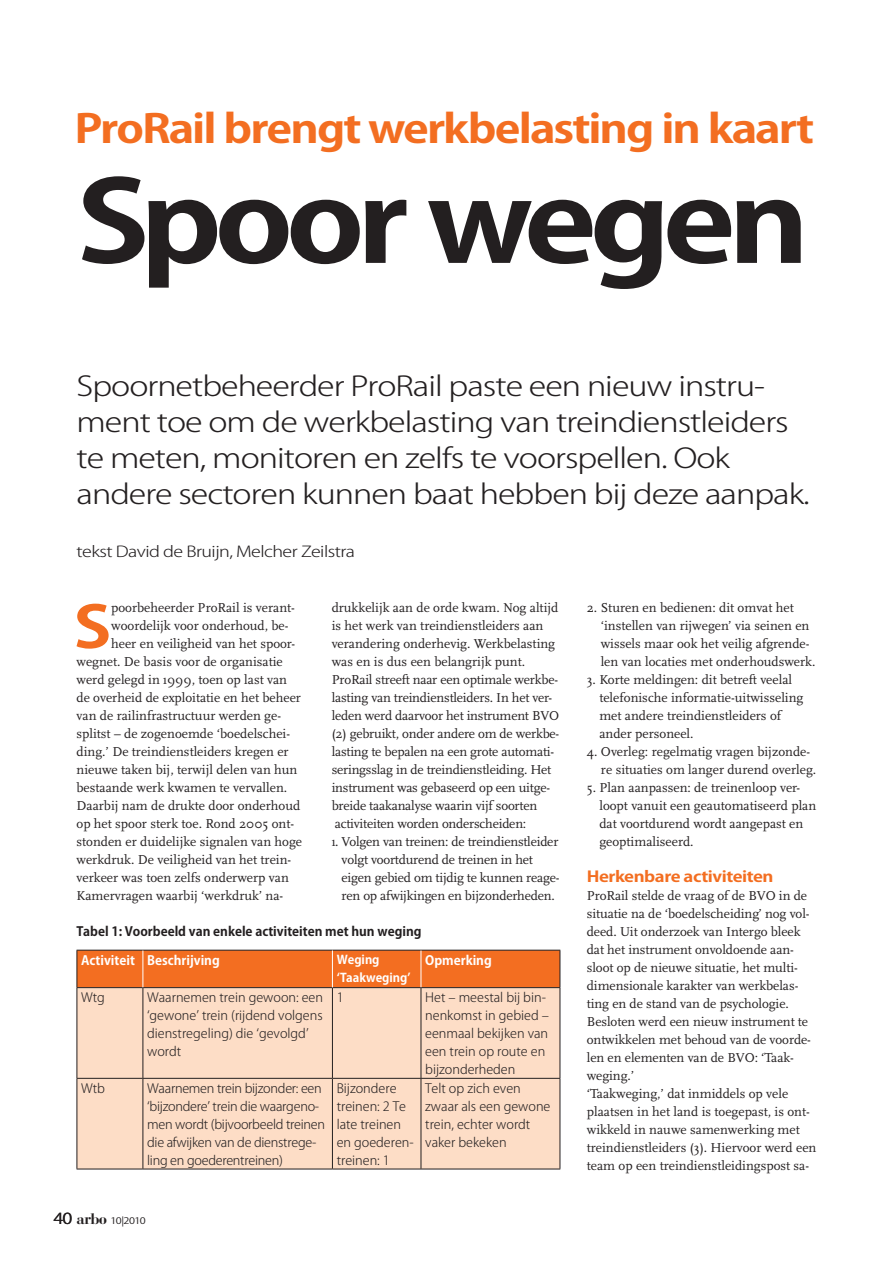
<style>
.page{position:relative;width:893px;height:1263px;background:#fff}
.page>*{position:absolute;margin:0;border:0;box-sizing:border-box;transform-origin:0 0}
.t1{font:700 111px "Koz Go Pro";letter-spacing:-.06em;color:#231f20;scale:1.2 1}
.t2{font:700 57px "Koz Go Pro";color:#f36e21;scale:1.2 1}
.t3{font:700 39px "Koz Go Pro";letter-spacing:-.04em;color:#f36e21;scale:1.2 1}
.t4{font:300 27px/36px "Koz Go Pro";letter-spacing:-.03em;color:#231f20;scale:1.2 1}
.t5{font:300 15px "Koz Go Pro";letter-spacing:-.03em;color:#231f20;scale:1.2 1}
.t6{font:700 15px "Koz Go Pro";letter-spacing:-.025em;color:#f36e21;scale:1.2 1}
.t7{font:13.5px/18px "Scala OT";color:#231f20}
.t8{font:300 12.75px/18px "Koz Go Pro";color:#231f20}
.t9{font:300 12.75px/18px "Koz Go Pro";letter-spacing:-.02em;color:#231f20}
.t10{font:700 12.75px "Koz Go Pro";color:#231f20}
.t11{font:700 12.75px "Koz Go Pro";color:#fff}
.t12{font:700 12px/18px "Koz Go Pro";color:#fff}
.t13{font:9px "Koz Go Pro";letter-spacing:-.05em;color:#231f20;scale:1.2 1}
.s1{font-size:15px}
.s2{font-family:"Bauer Bodoni Std";font-weight:700;font-size:15px}
</style>
<div class="page">
<div style="left:78px;top:951px;width:482px;height:36px;background:#f36e21"></div>
<div style="left:78px;top:988px;width:482px;height:180px;background:#fdddc6"></div>
<hr style="left:77px;top:950px;width:66px;height:1px;background:#231f20">
<hr style="left:77px;top:950px;width:1px;height:37px;background:#231f20">
<hr style="left:143px;top:950px;width:189px;height:1px;background:#231f20">
<hr style="left:332px;top:950px;width:89px;height:1px;background:#231f20">
<hr style="left:421px;top:950px;width:139px;height:1px;background:#231f20">
<hr style="left:560px;top:950px;width:1px;height:37px;background:#231f20">
<hr style="left:77px;top:987px;width:66px;height:1px;background:#231f20">
<hr style="left:77px;top:988px;width:1px;height:90px;background:#231f20">
<hr style="left:143px;top:987px;width:189px;height:1px;background:#231f20">
<hr style="left:143px;top:988px;width:1px;height:90px;background:#231f20">
<hr style="left:332px;top:987px;width:89px;height:1px;background:#231f20">
<hr style="left:332px;top:988px;width:1px;height:90px;background:#231f20">
<hr style="left:421px;top:987px;width:139px;height:1px;background:#231f20">
<hr style="left:421px;top:988px;width:1px;height:90px;background:#231f20">
<hr style="left:560px;top:988px;width:1px;height:90px;background:#231f20">
<hr style="left:77px;top:1078px;width:66px;height:1px;background:#231f20">
<hr style="left:77px;top:1079px;width:1px;height:89px;background:#231f20">
<hr style="left:143px;top:1078px;width:189px;height:1px;background:#231f20">
<hr style="left:143px;top:1079px;width:1px;height:89px;background:#231f20">
<hr style="left:332px;top:1078px;width:89px;height:1px;background:#231f20">
<hr style="left:332px;top:1079px;width:1px;height:89px;background:#231f20">
<hr style="left:421px;top:1078px;width:139px;height:1px;background:#231f20">
<hr style="left:421px;top:1079px;width:1px;height:89px;background:#231f20">
<hr style="left:560px;top:1079px;width:1px;height:89px;background:#231f20">
<hr style="left:77px;top:1168px;width:66px;height:1px;background:#231f20">
<hr style="left:143px;top:1168px;width:189px;height:1px;background:#231f20">
<hr style="left:332px;top:1168px;width:89px;height:1px;background:#231f20">
<hr style="left:421px;top:1168px;width:139px;height:1px;background:#231f20">
<hr style="left:143px;top:950px;width:1px;height:37px;background:#fff">
<hr style="left:332px;top:950px;width:1px;height:37px;background:#fff">
<hr style="left:421px;top:950px;width:1px;height:37px;background:#fff">
<p class="t3" style="left:74px;top:103px;width:618px">ProRail brengt werkbelasting in kaart</p>
<p class="t1" style="left:77px;top:151px;width:612px">Spoor wegen</p>
<p class="t4" style="left:77px;top:369px;width:612px">Spoornetbeheerder ProRail paste een nieuw instru&shy;ment toe om de werkbelasting van treindienstleiders te meten, monitoren en zelfs te voorspellen. Ook andere sectoren kunnen baat hebben bij deze aanpak.</p>
<p class="t5" style="left:77px;top:542px;width:234px">tekst David de Bruijn, Melcher Zeilstra</p>
<p class="t2" style="left:74px;top:590px;width:33px">S</p>
<p class="t7" style="left:111px;top:599px;width:185px">poorbeheerder ProRail is verant-</p>
<p class="t7" style="left:111px;top:617px;width:179px">woordelijk voor onderhoud, be-</p>
<p class="t7" style="left:111px;top:635px;width:185px">heer en veiligheid van het spoor-</p>
<p class="t7" style="left:77px;top:653px;width:208px">wegnet. De basis voor de organisatie</p>
<p class="t7" style="left:77px;top:671px;width:212px">werd gelegd in 1999, toen op last van</p>
<p class="t7" style="left:77px;top:689px;width:226px">de overheid de exploitatie en het beheer</p>
<p class="t7" style="left:77px;top:707px;width:206px">van de railinfrastructuur werden ge-</p>
<p class="t7" style="left:77px;top:725px;width:215px">splitst – de zogenoemde ‘boedelschei-</p>
<p class="t7" style="left:77px;top:743px;width:214px">ding.’ De treindienstleiders kregen er</p>
<p class="t7" style="left:77px;top:761px;width:222px">nieuwe taken bij, terwijl delen van hun</p>
<p class="t7" style="left:77px;top:779px;width:212px">bestaande werk kwamen te vervallen.</p>
<p class="t7" style="left:77px;top:797px;width:225px">Daarbij nam de drukte door onderhoud</p>
<p class="t7" style="left:77px;top:815px;width:219px">op het spoor sterk toe. Rond 2005 ont-</p>
<p class="t7" style="left:77px;top:833px;width:227px">stonden er duidelijke signalen van hoge</p>
<p class="t7" style="left:77px;top:851px;width:216px">werkdruk. De veiligheid van het trein-</p>
<p class="t7" style="left:77px;top:869px;width:214px">verkeer was toen zelfs onderwerp van</p>
<p class="t7" style="left:77px;top:887px;width:208px">Kamervragen waarbij ‘werkdruk’ na-</p>
<p class="t7" style="left:332px;top:599px;width:229px">drukkelijk aan de orde kwam. Nog altijd is het werk van treindienstleiders aan verandering onderhevig. Werkbelasting was en is dus een belangrijk punt.<br>ProRail streeft naar een optimale werkbe&shy;lasting van treindienstleiders. In het ver&shy;leden werd daarvoor het instrument BVO (2) gebruikt, onder andere om de werkbe&shy;lasting te bepalen na een grote automati&shy;seringsslag in de treindienstleiding. Het instrument was gebaseerd op een uitge&shy;breide taakanalyse waarin vijf soorten activiteiten worden onderscheiden:</p>
<p class="t7" style="left:342px;top:833px;width:219px;text-indent:-10px">1. Volgen van treinen: de treindienstleider volgt voortdurend de treinen in het eigen gebied om tijdig te kunnen reage&shy;ren op afwijkingen en bijzonderheden.</p>
<p class="t10" style="left:77px;top:923px;width:346px">Tabel 1: Voorbeeld van enkele activiteiten met hun weging</p>
<p class="t11" style="left:81px;top:952px;width:140px">Activiteit Beschrijving</p>
<p class="t12" style="left:337px;top:951px;width:75px">Weging ‘Taakweging’</p>
<p class="t11" style="left:425px;top:952px;width:68px">Opmerking</p>
<p class="t8" style="left:81px;top:988px;width:25px">Wtg</p>
<p class="t8" style="left:147px;top:988px;width:177px">Waarnemen trein gewoon: een ‘gewone’ trein (rijdend volgens dienstregeling) die ‘gevolgd’ wordt</p>
<p class="t8" style="left:337px;top:988px;width:8px">1</p>
<p class="t8" style="left:425px;top:988px;width:125px">Het – meestal bij bin&shy;nenkomst in gebied – eenmaal bekijken van een trein op route en bijzonderheden</p>
<p class="t8" style="left:81px;top:1079px;width:25px">Wtb</p>
<p class="t9" style="left:147px;top:1079px;width:179px">Waarnemen trein bijzonder: een ‘bijzondere’ trein die waargeno&shy;men wordt (bijvoorbeeld treinen die afwijken van de dienstrege&shy;ling en goederentreinen)</p>
<p class="t8" style="left:337px;top:1079px;width:79px">Bijzondere treinen: 2 Te late treinen en goederen&shy;treinen: 1</p>
<p class="t8" style="left:425px;top:1079px;width:127px">Telt op zich even zwaar als een gewone trein, echter wordt vaker bekeken</p>
<p class="t13" style="left:53px;top:1215px;width:79px"><span class="s1">40</span> <span class="s2">arbo</span> 10|2010</p>
<p class="t7" style="left:601px;top:599px;width:216px;text-indent:-14px">2. Sturen en bedienen: dit omvat het ‘instellen van rijwegen’ via seinen en wissels maar ook het veilig afgrende&shy;len van locaties met onderhoudswerk.</p>
<p class="t7" style="left:599px;top:671px;width:206px;text-indent:-13px">3. Korte meldingen: dit betreft veelal telefonische informatie-uitwisseling met andere treindienstleiders of ander personeel.</p>
<p class="t7" style="left:601px;top:743px;width:217px;text-indent:-14px">4. Overleg: regelmatig vragen bijzonde&shy;re situaties om langer durend overleg.</p>
<p class="t7" style="left:599px;top:779px;width:218px;text-indent:-13px">5. Plan aanpassen: de treinenloop ver&shy;loopt vanuit een geautomatiseerd plan dat voortdurend wordt aangepast en geoptimaliseerd.</p>
<p class="t6" style="left:587px;top:867px;width:157px">Herkenbare activiteiten</p>
<p class="t7" style="left:587px;top:887px;width:231px">ProRail stelde de vraag of de BVO in de situatie na de ‘boedelscheiding’ nog vol&shy;deed. Uit onderzoek van Intergo bleek dat het instrument onvoldoende aan&shy;sloot op de nieuwe situatie, het multi&shy;dimensionale karakter van werkbelas&shy;ting en de stand van de psychologie.<br>Besloten werd een nieuw instrument te ontwikkelen met behoud van de voorde&shy;len en elementen van de BVO: ‘Taak&shy;weging.’<br>‘Taakweging,’ dat inmiddels op vele plaatsen in het land is toegepast, is ont&shy;wikkeld in nauwe samenwerking met treindienstleiders (3). Hiervoor werd een team op een treindienstleidingspost sa-</p>
</div>
